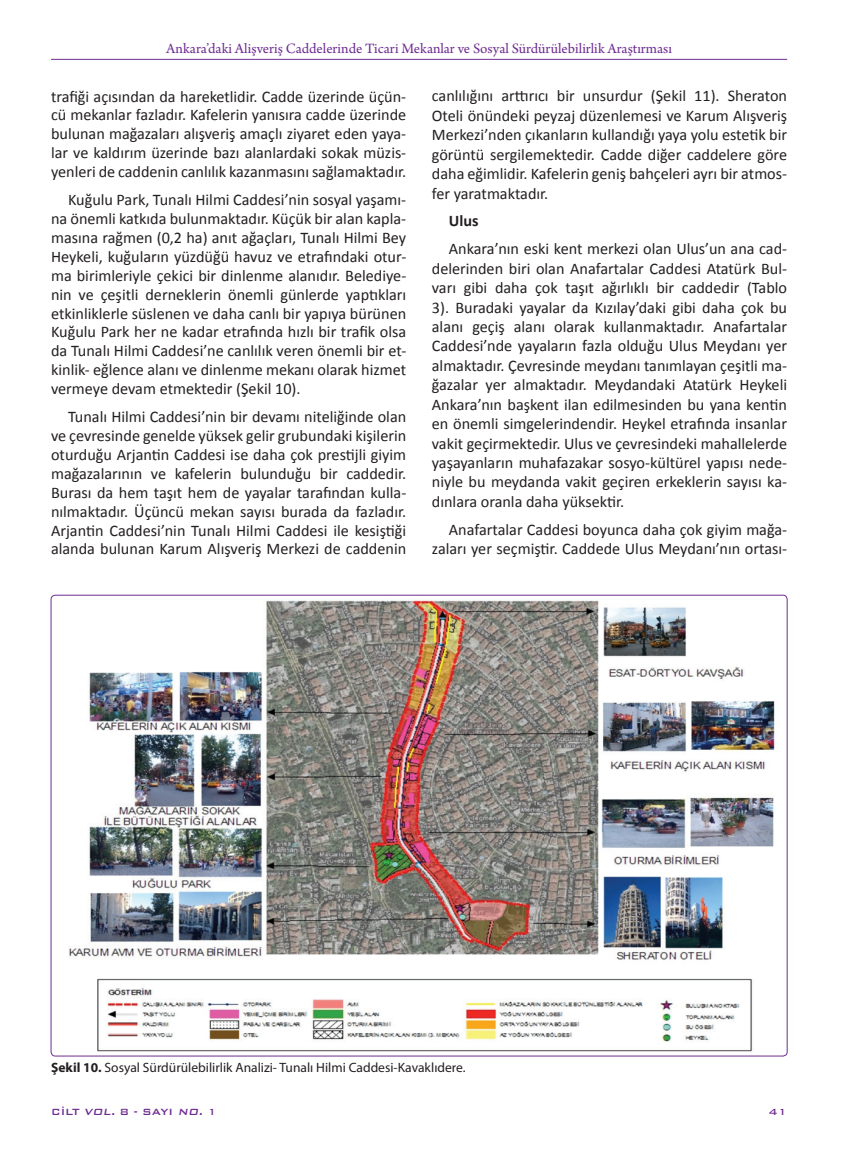
<style>
.page{position:relative;width:851px;height:1149px;background:#fff}
.page>*{position:absolute;margin:0;border:0;box-sizing:border-box;transform-origin:0 0}
.t1{font:16.2px/18.9px "Calibri";color:#231f20;text-align:justify}
.t2{font:700 16.2px "Calibri";color:#231f20}
.t3{font:15px "Arno Pro";color:#6e2c91}
.t4{font:13.5px "Myriad Pro";color:#231f20}
.t5{font:500 12px "Bank Gothic BT";color:#6e2c91}
.s1{font-weight:700}
.s2{font-style:italic}
</style>
<div class="page">
<hr style="left:51px;top:59px;width:736px;height:1px;background:#6e2c91">
<img style="left:69px;top:600px;width:706px;height:452px">
<p class="t3" style="left:166px;top:40px;width:507px">Ankara’daki Alişveriş Caddelerinde Ticari Mekanlar ve Sosyal Sürdürülebilirlik Araştırması</p>
<p class="t1" style="left:51px;top:87px;width:356px">trafiği açısından da hareketlidir. Cadde üzerinde üçün&shy;cü mekanlar fazladır. Kafelerin yanısıra cadde üzerinde bulunan mağazaları alışveriş amaçlı ziyaret eden yaya&shy;lar ve kaldırım üzerinde bazı alanlardaki sokak müzis&shy;yenleri de caddenin canlılık kazanmasını sağlamaktadır.</p>
<p class="t1" style="left:51px;top:190px;width:357px;text-indent:17px">Kuğulu Park, Tunalı Hilmi Caddesi’nin sosyal yaşamı&shy;na önemli katkıda bulunmaktadır. Küçük bir alan kapla&shy;masına rağmen (0,2 ha) anıt ağaçları, Tunalı Hilmi Bey Heykeli, kuğuların yüzdüğü havuz ve etrafındaki otur&shy;ma birimleriyle çekici bir dinlenme alanıdır. Belediye&shy;nin ve çeşitli derneklerin önemli günlerde yaptıkları etkinliklerle süslenen ve daha canlı bir yapıya bürünen Kuğulu Park her ne kadar etrafında hızlı bir trafik olsa da Tunalı Hilmi Caddesi’ne canlılık veren önemli bir et&shy;kinlik- eğlence alanı ve dinlenme mekanı olarak hizmet vermeye devam etmektedir (Şekil 10).</p>
<p class="t1" style="left:51px;top:407px;width:357px;text-indent:17px">Tunalı Hilmi Caddesi’nin bir devamı niteliğinde olan ve çevresinde genelde yüksek gelir grubundaki kişilerin oturduğu Arjantin Caddesi ise daha çok prestijli giyim mağazalarının ve kafelerin bulunduğu bir caddedir.<br>Burası da hem taşıt hem de yayalar tarafından kulla&shy;nılmaktadır. Üçüncü mekan sayısı burada da fazladır.<br>Arjantin Caddesi’nin Tunalı Hilmi Caddesi ile kesiştiği alanda bulunan Karum Alışveriş Merkezi de caddenin</p>
<p class="t1" style="left:432px;top:86px;width:357px;line-height:19.4px">canlılığını arttırıcı bir unsurdur (Şekil 11). Sheraton Oteli önündeki peyzaj düzenlemesi ve Karum Alışveriş Merkezi’nden çıkanların kullandığı yaya yolu estetik bir görüntü sergilemektedir. Cadde diğer caddelere göre daha eğimlidir. Kafelerin geniş bahçeleri ayrı bir atmos&shy;fer yaratmaktadır.</p>
<p class="t2" style="left:449px;top:210px;width:31px">Ulus</p>
<p class="t1" style="left:432px;top:239px;width:357px;line-height:19.4px;text-indent:17px">Ankara’nın eski kent merkezi olan Ulus’un ana cad&shy;delerinden biri olan Anafartalar Caddesi Atatürk Bul&shy;varı gibi daha çok taşıt ağırlıklı bir caddedir (Tablo 3). Buradaki yayalar da Kızılay’daki gibi daha çok bu alanı geçiş alanı olarak kullanmaktadır. Anafartalar Caddesi’nde yayaların fazla olduğu Ulus Meydanı yer almaktadır. Çevresinde meydanı tanımlayan çeşitli ma&shy;ğazalar yer almaktadır. Meydandaki Atatürk Heykeli Ankara’nın başkent ilan edilmesinden bu yana kentin en önemli simgelerindendir. Heykel etrafında insanlar vakit geçirmektedir. Ulus ve çevresindeki mahallelerde yaşayanların muhafazakar sosyo-kültürel yapısı nede&shy;niyle bu meydanda vakit geçiren erkeklerin sayısı ka&shy;dınlara oranla daha yüksektir.</p>
<p class="t1" style="left:432px;top:519px;width:356px;line-height:19.4px;text-align:right">Anafartalar Caddesi boyunca daha çok giyim mağa&shy;zaları yer seçmiştir. Caddede Ulus Meydanı’nın ortası-</p>
<p class="t4" style="left:51px;top:1060px;width:416px"><span class="s1">Şekil 10.</span> Sosyal Sürdürülebilirlik Analizi- Tunalı Hilmi Caddesi-Kavaklıdere.</p>
<p class="t5" style="left:51px;top:1104px;width:167px">CİLT <span class="s2">VOL.</span> 8 - SAYI <span class="s2">NO.</span> 1</p>
<p class="t5" style="left:768px;top:1104px;width:20px">41</p>
</div>
